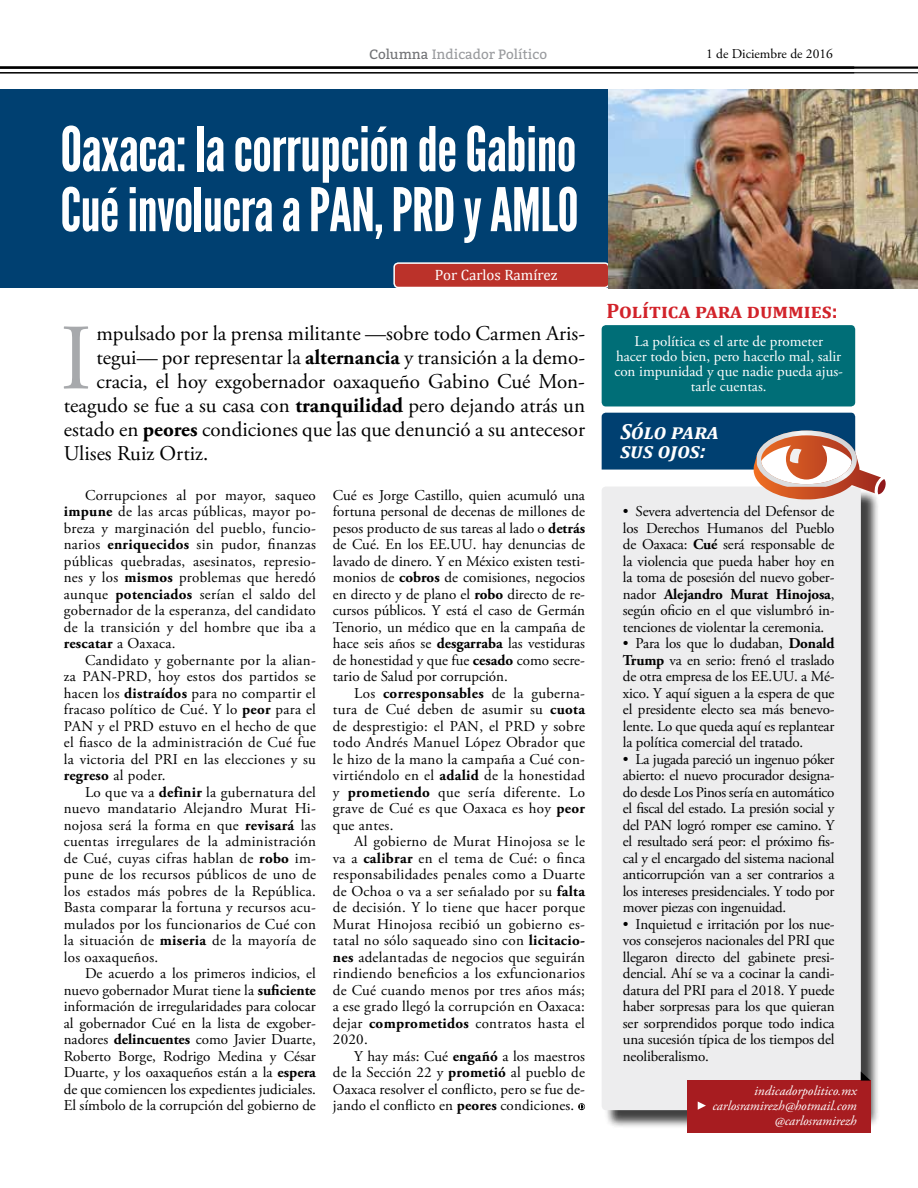
<style>
.page{position:relative;width:918px;height:1188px;background:#fff}
.page>*{position:absolute;margin:0;border:0;box-sizing:border-box;transform-origin:0 0}
.t1{font:93.45px "Adobe Garamond Pro";color:#a7a9ac}
.t2{font:61.5px "League Gothic";letter-spacing:-.01em;color:#fff}
.t3{font:60px "League Gothic";letter-spacing:-.01em;color:#fff}
.t4{font:italic 700 21.9px/19.5px "Cambria";color:#fff}
.t5{font:21px "Adobe Garamond Pro";color:#000}
.t6{font:700 21px "Cambria";color:#d2232a}
.t7{font:15px/16.5px "Adobe Garamond Pro";color:#000;text-align:justify}
.t8{font:15px/15px "Adobe Garamond Pro";color:#fff;text-align:center}
.t9{font:15px "Cambria";color:#fff}
.t10{font:italic 13.5px/15px "Adobe Garamond Pro";color:#fff;text-align:right}
.t11{font:13.5px "Bitter";color:#999b9e}
.t12{font:13.5px "Adobe Garamond Pro";color:#000}
.s1{color:#717275}
.s2{font-weight:700}
</style>
<div class="page">
<hr style="left:0;top:66px;width:918px;height:3px;background:#000">
<hr style="left:0;top:72px;width:918px;height:1px;background:#000">
<div style="left:0;top:89px;width:918px;height:198px;background:#004071"></div>
<div style="left:394px;top:263px;width:215px;height:24px;background:#bb322a;border-radius:4px"></div>
<div style="left:393px;top:262px;width:217px;height:26px;border:2px solid #fff;border-radius:4px"></div>
<svg style="left:579px;top:1104px;width:6px;height:5px"></svg>
<div style="left:602px;top:325px;width:253px;height:81px;background:#006e77;border-radius:4px"></div>
<div style="left:604px;top:489px;width:276px;height:640px;background:#000;opacity:.75"></div>
<div style="left:602px;top:487px;width:259px;height:623px;background:#ededee;border-radius:4px"></div>
<svg style="left:602px;top:413px;width:284px;height:86px"></svg>
<div style="left:687px;top:1081px;width:184px;height:52px;background:#a71c20"></div>
<svg style="left:698px;top:1101px;width:8px;height:9px"></svg>
<svg style="left:861px;top:1071px;width:10px;height:10px"></svg>
<img style="left:608px;top:89px;width:310px;height:199px">
<p class="t11" style="left:369px;top:45px;width:179px"><span class="s1">Columna</span> Indicador Político</p>
<p class="t12" style="left:706px;top:46px;width:128px">1 de Diciembre de 2016</p>
<h2 class="t2" style="left:60px;top:113px;width:518px">Oaxaca: la corrupción de Gabino</h2>
<h3 class="t3" style="left:60px;top:174px;width:520px">Cué involucra a PAN, PRD y AMLO</h3>
<p class="t9" style="left:435px;top:266px;width:124px">Por Carlos Ramírez</p>
<h1 class="t1" style="left:60px;top:303px;width:33px">I</h1>
<h3 class="t5" style="left:96px;top:321px;width:490px">mpulsado por la prensa militante —sobre todo Carmen Aris-</h3>
<h3 class="t5" style="left:96px;top:345px;width:490px">tegui— por representar la <span class="s2">alternancia</span> y transición a la demo-</h3>
<h3 class="t5" style="left:96px;top:369px;width:490px">cracia, el hoy exgobernador oaxaqueño Gabino Cué Mon-</h3>
<h3 class="t5" style="left:64px;top:393px;width:523px">teagudo se fue a su casa con <span class="s2">tranquilidad</span> pero dejando atrás un</h3>
<h3 class="t5" style="left:64px;top:417px;width:523px">estado en <span class="s2">peores</span> condiciones que las que denunció a su antecesor</h3>
<h3 class="t5" style="left:64px;top:441px;width:146px">Ulises Ruiz Ortiz.</h3>
<p class="t7" style="left:64px;top:487px;width:254px;text-indent:21px">Corrupciones al por mayor, saqueo <span class="s2">impune</span> de las arcas públicas, mayor po&shy;breza y marginación del pueblo, funcio&shy;narios <span class="s2">enriquecidos</span> sin pudor, finanzas públicas quebradas, asesinatos, represio&shy;nes y los <span class="s2">mismos</span> problemas que heredó aunque <span class="s2">potenciados</span> serían el saldo del gobernador de la esperanza, del candidato de la transición y del hombre que iba a <span class="s2">rescatar</span> a Oaxaca.</p>
<p class="t7" style="left:64px;top:652px;width:254px;text-indent:21px">Candidato y gobernante por la alian&shy;za PAN-PRD, hoy estos dos partidos se hacen los <span class="s2">distraídos</span> para no compartir el fracaso político de Cué. Y lo <span class="s2">peor</span> para el PAN y el PRD estuvo en el hecho de que el fiasco de la administración de Cué fue la victoria del PRI en las elecciones y su <span class="s2">regreso</span> al poder.</p>
<p class="t7" style="left:64px;top:784px;width:254px;text-indent:21px">Lo que va a <span class="s2">definir</span> la gubernatura del nuevo mandatario Alejandro Murat Hi&shy;nojosa será la forma en que <span class="s2">revisará</span> las cuentas irregulares de la administración de Cué, cuyas cifras hablan de <span class="s2">robo</span> im&shy;pune de los recursos públicos de uno de los estados más pobres de la República.<br>Basta comparar la fortuna y recursos acu&shy;mulados por los funcionarios de Cué con la situación de <span class="s2">miseria</span> de la mayoría de los oaxaqueños.</p>
<p class="t7" style="left:64px;top:966px;width:254px;text-indent:21px">De acuerdo a los primeros indicios, el nuevo gobernador Murat tiene la <span class="s2">suficiente </span>información de irregularidades para colocar al gobernador Cué en la lista de exgober&shy;nadores <span class="s2">delincuentes</span> como Javier Duarte, Roberto Borge, Rodrigo Medina y César Duarte, y los oaxaqueños están a la <span class="s2">espera </span>de que comiencen los expedientes judiciales.<br>El símbolo de la corrupción del gobierno de</p>
<p class="t7" style="left:333px;top:487px;width:254px">Cué es Jorge Castillo, quien acumuló una fortuna personal de decenas de millones de pesos producto de sus tareas al lado o <span class="s2">detrás </span>de Cué. En los EE.UU. hay denuncias de lavado de dinero. Y en México existen testi&shy;monios de <span class="s2">cobros</span> de comisiones, negocios en directo y de plano el <span class="s2">robo</span> directo de re&shy;cursos públicos. Y está el caso de Germán Tenorio, un médico que en la campaña de hace seis años se <span class="s2">desgarraba</span> las vestiduras de honestidad y que fue <span class="s2">cesado</span> como secre&shy;tario de Salud por corrupción.</p>
<p class="t7" style="left:333px;top:685px;width:254px;text-indent:21px">Los <span class="s2">corresponsables</span> de la guberna&shy;tura de Cué deben de asumir su <span class="s2">cuota </span>de desprestigio: el PAN, el PRD y sobre todo Andrés Manuel López Obrador que le hizo de la mano la campaña a Cué con&shy;virtiéndolo en el <span class="s2">adalid</span> de la honestidad y <span class="s2">prometiendo</span> que sería diferente. Lo grave de Cué es que Oaxaca es hoy <span class="s2">peor </span>que antes.</p>
<p class="t7" style="left:333px;top:834px;width:254px;text-indent:21px">Al gobierno de Murat Hinojosa se le va a <span class="s2">calibrar</span> en el tema de Cué: o finca responsabilidades penales como a Duarte de Ochoa o va a ser señalado por su <span class="s2">falta </span>de decisión. Y lo tiene que hacer porque Murat Hinojosa recibió un gobierno es&shy;tatal no sólo saqueado sino con <span class="s2">licitacio&shy;nes</span> adelantadas de negocios que seguirán rindiendo beneficios a los exfuncionarios de Cué cuando menos por tres años más; a ese grado llegó la corrupción en Oaxaca: dejar <span class="s2">comprometidos</span> contratos hasta el 2020.</p>
<p class="t7" style="left:333px;top:1048px;width:254px;text-indent:21px">Y hay más: Cué <span class="s2">engañó</span> a los maestros de la Sección 22 y <span class="s2">prometió</span> al pueblo de Oaxaca resolver el conflicto, pero se fue de&shy;jando el conflicto en <span class="s2">peores</span> condiciones.</p>
<h3 class="t6" style="left:607px;top:296px;width:233px">Política para dummies:</h3>
<p class="t8" style="left:614px;top:334px;width:230px">La política es el arte de prometer<br>hacer todo bien, pero hacerlo mal, salir con impunidad y que nadie pueda ajus&shy;tarle cuentas.</p>
<h3 class="t4" style="left:620px;top:421px;width:100px">Sólo para sus ojos:</h3>
<p class="t7" style="left:623px;top:504px;width:213px">• Severa advertencia del Defensor de los Derechos Humanos del Pueblo de Oaxaca: <span class="s2">Cué</span> será responsable de la violencia que pueda haber hoy en la toma de posesión del nuevo gober&shy;nador <span class="s2">Alejandro Murat Hinojosa</span>, según oficio en el que vislumbró in&shy;tenciones de violentar la ceremonia.</p>
<p class="t7" style="left:623px;top:636px;width:213px">• Para los que lo dudaban, <span class="s2">Donald Trump</span> va en serio: frenó el traslado de otra empresa de los EE.UU. a Mé&shy;xico. Y aquí siguen a la espera de que el presidente electo sea más benevo&shy;lente. Lo que queda aquí es replantear la política comercial del tratado.</p>
<p class="t7" style="left:623px;top:751px;width:213px">• La jugada pareció un ingenuo póker abierto: el nuevo procurador designa&shy;do desde Los Pinos sería en automático el fiscal del estado. La presión social y del PAN logró romper ese camino. Y el resultado será peor: el próximo fis&shy;cal y el encargado del sistema nacional anticorrupción van a ser contrarios a los intereses presidenciales. Y todo por mover piezas con ingenuidad.</p>
<p class="t7" style="left:623px;top:916px;width:213px">• Inquietud e irritación por los nue&shy;vos consejeros nacionales del PRI que llegaron directo del gabinete presi&shy;dencial. Ahí se va a cocinar la candi&shy;datura del PRI para el 2018. Y puede haber sorpresas para los que quieran ser sorprendidos porque todo indica una sucesión típica de los tiempos del neoliberalismo.</p>
<p class="t10" style="left:712px;top:1084px;width:146px">indicadorpolitico.mx carlosramirezh@hotmail.com @carlosramirezh</p>
</div>
